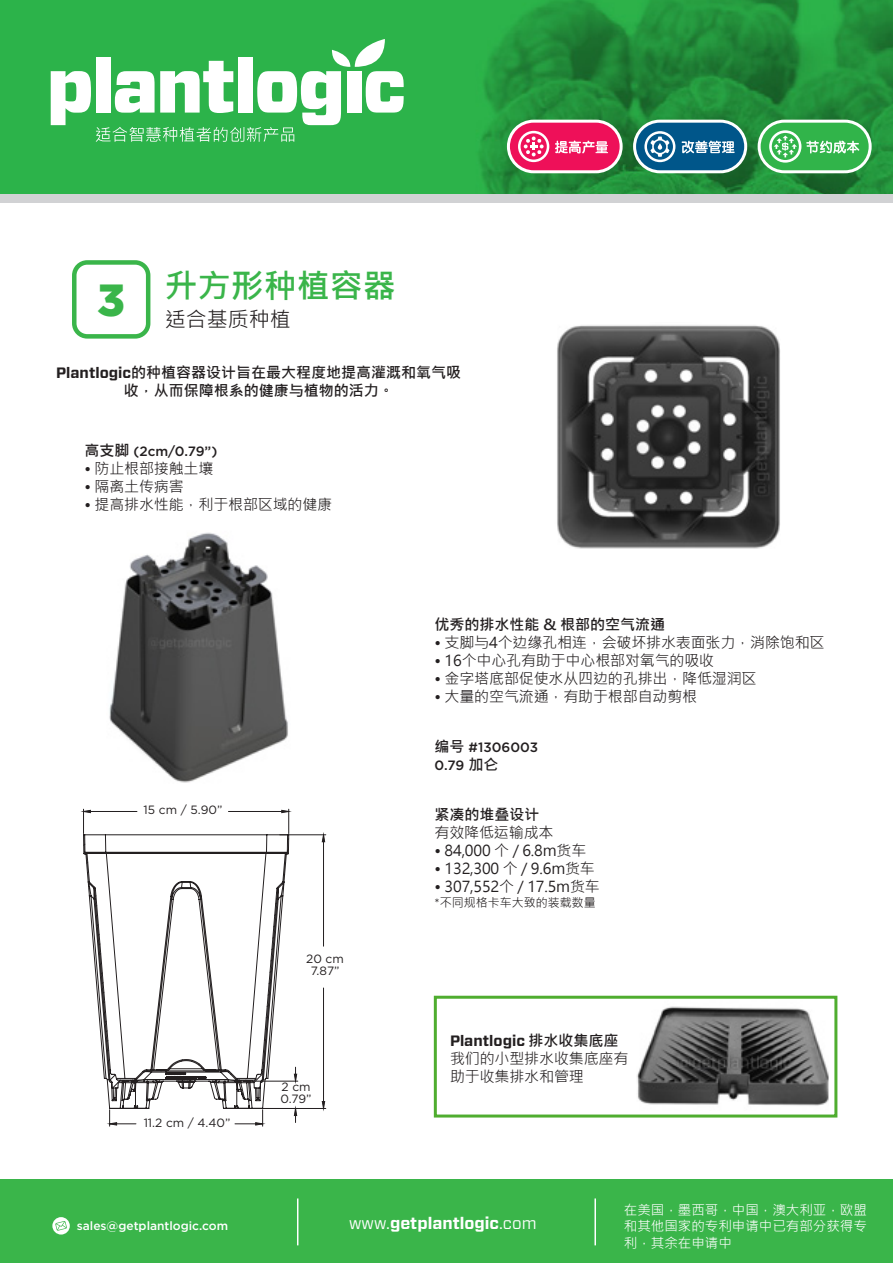
<style>
.page{position:relative;width:893px;height:1263px;background:#fff}
.page>*{position:absolute;margin:0;border:0;box-sizing:border-box;transform-origin:0 0}
.t1{font:33px "Microsoft Jheng Hei UI Bold";color:#3ab54a}
.t2{font:21px "Microsoft Jheng Hei UI Regular";color:#231f20}
.t3{font:700 16.5px "Vitesse Sans";color:#fff}
.t4{font:15px/18px "Microsoft Jheng Hei UI Regular";letter-spacing:-.01em;color:#231f20}
.t5{font:15px/18px "Microsoft Jheng Hei UI Bold";color:#231f20;text-align:center}
.t6{font:700 15px "Vitesse Sans";color:#231f20}
.t7{font:13.5px/16.2px "Microsoft Jheng Hei UI Regular";color:#fff;text-align:justify}
.t8{font:500 13.5px/18px "Gotham";color:#231f20}
.t9{font:12px/12px "Gotham";color:#231f20;text-align:center}
.t10{font:500 12px "Gotham";color:#fff}
.t11{font:12px "Microsoft Jheng Hei UI Regular";color:#231f20}
.s1{font-family:"Vitesse Sans";font-weight:700}
.s2{font-family:"Microsoft Jheng Hei UI Bold";font-weight:400;font-size:15px}
.s3{font-family:"Gotham"}
.s4{font-family:"Microsoft Jheng Hei UI Bold";font-weight:400}
.s5{font-weight:400}
</style>
<div class="page">
<img style="left:109px;top:532px;width:179px;height:251px">
<img style="left:637px;top:1006px;width:192px;height:100px">
<img style="left:557px;top:325px;width:223px;height:224px">
<div style="left:0;top:85px;width:893px;height:118px;background:#d1d2d4"></div>
<img style="left:0;top:0;width:893px;height:193px">
<div style="left:0;top:1180px;width:893px;height:83px;background:#3ab54a"></div>
<div style="left:52px;top:1217px;width:18px;height:17px;background:#fff;border-radius:50%"></div>
<svg style="left:55px;top:1221px;width:12px;height:10px"></svg>
<hr style="left:594px;top:1198px;width:2px;height:47px;background:#fff">
<hr style="left:297px;top:1198px;width:1px;height:47px;background:#fff">
<div style="left:72px;top:260px;width:78px;height:79px;border:4px solid #3ab54a;border-radius:13px"></div>
<hr style="left:254px;top:1108px;width:72px;height:1px;background:#231f20">
<hr style="left:280px;top:834px;width:46px;height:1px;background:#231f20">
<svg style="left:83px;top:809px;width:1px;height:24px"></svg>
<svg style="left:84px;top:810px;width:241px;height:315px"></svg>
<svg style="left:83px;top:834px;width:207px;height:275px"></svg>
<div style="left:434px;top:996px;width:403px;height:121px;border:3px solid #4fad2f"></div>
<svg style="left:51px;top:39px;width:353px;height:103px;background:#78ce8b"></svg>
<div style="left:633px;top:120px;width:114px;height:53px;background:#00568a;border:3px solid #fff;border-radius:25px"></div>
<svg style="left:682px;top:141px;width:53px;height:12px"></svg>
<svg style="left:644px;top:131px;width:31px;height:31px"></svg>
<div style="left:507px;top:120px;width:116px;height:53px;background:#ee1059;border:3px solid #fff;border-radius:25px"></div>
<svg style="left:555px;top:140px;width:53px;height:13px"></svg>
<svg style="left:518px;top:131px;width:31px;height:31px"></svg>
<svg style="left:758px;top:120px;width:114px;height:53px;background:#70ca82"></svg>
<svg style="left:769px;top:130px;width:90px;height:33px;background:#5fc472"></svg>
<h1 class="t1" style="left:165px;top:265px;width:233px">升方形种植容器</h1>
<h2 class="t2" style="left:97px;top:306px;width:195px"><sup>3</sup> 适合基质种植</h2>
<p class="t5" style="left:56px;top:364px;width:406px"><span class="s1">Plantlogic</span>的种植容器设计旨在最大程度地提高灌溉和氧气吸收，从而保障根系的健康与植物的活力。</p>
<p class="t8" style="left:84px;top:442px;width:134px"><span class="s2">高支脚</span> (2cm/0.79”)</p>
<p class="t4" style="left:85px;top:459px;width:130px">• 防止根部接触土壤</p>
<p class="t4" style="left:85px;top:477px;width:101px">• 隔离土传病害</p>
<p class="t4" style="left:85px;top:495px;width:249px">• 提高排水性能，利于根部区域的健康</p>
<p class="t9" style="left:144px;top:803px;width:80px">15 cm / 5.90”</p>
<p class="t9" style="left:144px;top:1117px;width:88px">11.2 cm / 4.40”</p>
<p class="t9" style="left:306px;top:952px;width:39px">20 cm<br>7.87”</p>
<p class="t9" style="left:281px;top:1081px;width:33px;text-align:left">2 cm<br>0.79”</p>
<p class="t5" style="left:435px;top:615px;width:232px">优秀的排水性能 &amp; 根部的空气流通</p>
<p class="t4" style="left:435px;top:633px;width:391px">• 支脚与4个边缘孔相连，会破坏排水表面张力，消除饱和区</p>
<p class="t4" style="left:435px;top:651px;width:281px">• 16个中心孔有助于中心根部对氧气的吸收</p>
<p class="t4" style="left:435px;top:669px;width:324px">• 金字塔底部促使水从四边的孔排出，降低湿润区</p>
<p class="t4" style="left:435px;top:687px;width:264px">• 大量的空气流通，有助于根部自动剪根</p>
<p class="t8" style="left:435px;top:738px;width:105px"><span class="s2">编号</span> #1306003<br>0.79 <span class="s2">加仑</span></p>
<p class="t5" style="left:435px;top:806px;width:106px">紧凑的堆叠设计</p>
<p class="t4" style="left:435px;top:824px;width:120px">有效降低运输成本</p>
<p class="t4" style="left:435px;top:842px;width:153px">• 84,000 个 / 6.8m货车</p>
<p class="t4" style="left:435px;top:860px;width:162px">• 132,300 个 / 9.6m货车</p>
<p class="t4" style="left:435px;top:878px;width:167px">• 307,552个 / 17.5m货车</p>
<p class="t11" style="left:435px;top:895px;width:163px"><span class="s3">*</span>不同规格卡车大致的装载数量</p>
<p class="t6" style="left:450px;top:1031px;width:170px">Plantlogic <span class="s4">排水收集底座</span></p>
<p class="t4" style="left:450px;top:1050px;width:180px">我们的小型排水收集底座有助于收集排水和管理</p>
<p class="t10" style="left:77px;top:1218px;width:153px">sales@getplantlogic.com</p>
<p class="t3" style="left:349px;top:1212px;width:189px"><span class="s5">www.</span>getplantlogic<span class="s5">.com</span></p>
<p class="t7" style="left:624px;top:1202px;width:244px">在美国，墨西哥，中国，澳大利亚，欧盟和其他国家的专利申请中已有部分获得专利，其余在申请中</p>
</div>
